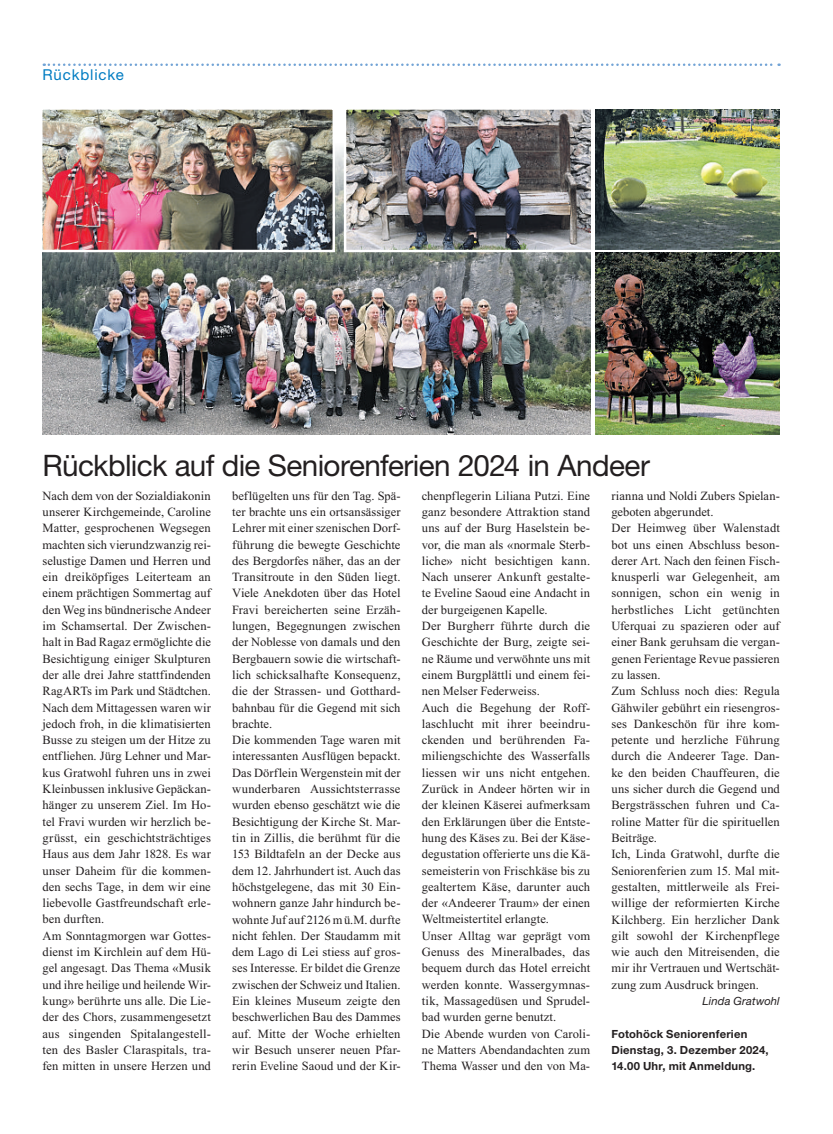
<style>
.page{position:relative;width:833px;height:1134px;background:#fff}
.page>*{position:absolute;margin:0;border:0;box-sizing:border-box;transform-origin:0 0}
.t1{font:29.62px "Helvetica Neue LT Pro";letter-spacing:-.02em;color:#231f20}
.t2{font:15px "Helvetica Neue LT Pro";letter-spacing:.055em;color:#007cc2}
.t3{font:12.5px/16.2px "Times New Roman";letter-spacing:.01em;color:#231f20}
.t4{font:700 11.25px/16.2px "Helvetica Neue LT Pro";letter-spacing:.02em;color:#231f20}
.t5{font:italic 11.25px "Helvetica Neue LT Pro";letter-spacing:.01em;color:#231f20}
</style>
<div class="page">
<svg style="left:44px;top:63px;width:735px;height:3px"></svg>
<img style="left:42px;top:147px;width:548px;height:287px">
<img style="left:43px;top:110px;width:289px;height:139px">
<div style="left:40px;top:107px;width:295px;height:145px;border:2px solid #fff"></div>
<img style="left:596px;top:253px;width:184px;height:181px">
<img style="left:347px;top:110px;width:243px;height:139px">
<div style="left:344px;top:107px;width:250px;height:145px;border:2px solid #fff"></div>
<img style="left:596px;top:110px;width:184px;height:140px">
<p class="t2" style="left:43px;top:69px;width:83px">Rückblicke</p>
<h1 class="t1" style="left:43px;top:455px;width:609px">Rückblick auf die Seniorenferien 2024 in Andeer</h1>
<p class="t3" style="left:43px;top:489px;width:170px">Nach dem von der Sozialdiakonin unserer Kirchgemeinde, Caroline<br>Matter, gesprochenen Wegsegen machten sich vierundzwanzig rei&shy;selustige Damen und Herren und ein dreiköpfiges Leiterteam an einem prächtigen Sommertag auf den Weg ins bündnerische Andeer im Schamsertal. Der Zwischen&shy;halt in Bad Ragaz ermöglichte die<br>Besichtigung einiger Skulpturen der alle drei Jahre stattfindenden<br>RagARTs im Park und Städtchen.<br>Nach dem Mittagessen waren wir jedoch froh, in die klimatisierten<br>Busse zu steigen um der Hitze zu entfliehen. Jürg Lehner und Mar&shy;kus Gratwohl fuhren uns in zwei<br>Kleinbussen inklusive Gepäckan&shy;hänger zu unserem Ziel. Im Ho&shy;tel Fravi wurden wir herzlich be&shy;grüsst, ein geschichtsträchtiges<br>Haus aus dem Jahr 1828. Es war unser Daheim für die kommen&shy;den sechs Tage, in dem wir eine liebevolle Gastfreundschaft erle&shy;ben durften.<br>Am Sonntagmorgen war Gottes&shy;dienst im Kirchlein auf dem Hü&shy;gel angesagt. Das Thema «Musik und ihre heilige und heilende Wir&shy;kung» berührte uns alle. Die Lie&shy;der des Chors, zusammengesetzt aus singenden Spitalangestell&shy;ten des Basler Claraspitals, tra&shy;fen mitten in unsere Herzen und</p>
<p class="t3" style="left:232px;top:489px;width:170px">beflügelten uns für den Tag. Spä&shy;ter brachte uns ein ortsansässiger<br>Lehrer mit einer szenischen Dorf&shy;führung die bewegte Geschichte des Bergdorfes näher, das an der<br>Transitroute in den Süden liegt.<br>Viele Anekdoten über das Hotel<br>Fravi bereicherten seine Erzäh&shy;lungen, Begegnungen zwischen der Noblesse von damals und den<br>Bergbauern sowie die wirtschaft&shy;lich schicksalhafte Konsequenz, die der Strassen- und Gotthard&shy;bahnbau für die Gegend mit sich brachte.<br>Die kommenden Tage waren mit interessanten Ausflügen bepackt.<br>Das Dörflein Wergenstein mit der wunderbaren Aussichtsterrasse wurden ebenso geschätzt wie die<br>Besichtigung der Kirche St. Mar&shy;tin in Zillis, die berühmt für die<br>153 Bildtafeln an der Decke aus dem 12. Jahrhundert ist. Auch das höchstgelegene, das mit 30 Ein&shy;wohnern ganze Jahr hindurch be&shy;wohnte Juf auf 2126 mü.M. durfte nicht fehlen. Der Staudamm mit dem Lago di Lei stiess auf gros&shy;ses Interesse. Er bildet die Grenze zwischen der Schweiz und Italien.<br>Ein kleines Museum zeigte den beschwerlichen Bau des Dammes auf. Mitte der Woche erhielten wir Besuch unserer neuen Pfar&shy;rerin Eveline Saoud und der Kir-</p>
<p class="t3" style="left:422px;top:489px;width:170px">chenpflegerin Liliana Putzi. Eine ganz besondere Attraktion stand uns auf der Burg Haselstein be&shy;vor, die man als «normale Sterb&shy;liche» nicht besichtigen kann.<br>Nach unserer Ankunft gestalte&shy;te Eveline Saoud eine Andacht in der burgeigenen Kapelle.<br>Der Burgherr führte durch die<br>Geschichte der Burg, zeigte sei&shy;ne Räume und verwöhnte uns mit einem Burgplättli und einem fei&shy;nen Melser Federweiss.<br>Auch die Begehung der Roff&shy;laschlucht mit ihrer beeindru&shy;ckenden und berührenden Fa&shy;miliengschichte des Wasserfalls liessen wir uns nicht entgehen.<br>Zurück in Andeer hörten wir in der kleinen Käserei aufmerksam den Erklärungen über die Entste&shy;hung des Käses zu. Bei der Käse&shy;degustation offerierte uns die Kä&shy;semeisterin von Frischkäse bis zu gealtertem Käse, darunter auch der «Andeerer Traum» der einen<br>Weltmeistertitel erlangte.<br>Unser Alltag war geprägt vom<br>Genuss des Mineralbades, das bequem durch das Hotel erreicht werden konnte. Wassergymnas&shy;tik, Massagedüsen und Sprudel&shy;bad wurden gerne benutzt.<br>Die Abende wurden von Caroli&shy;ne Matters Abendandachten zum<br>Thema Wasser und den von Ma-</p>
<p class="t3" style="left:611px;top:489px;width:170px">rianna und Noldi Zubers Spielan&shy;geboten abgerundet.<br>Der Heimweg über Walenstadt bot uns einen Abschluss beson&shy;derer Art. Nach den feinen Fisch&shy;knusperli war Gelegenheit, am sonnigen, schon ein wenig in herbstliches Licht getünchten<br>Uferquai zu spazieren oder auf einer Bank geruhsam die vergan&shy;genen Ferientage Revue passieren zu lassen.<br>Zum Schluss noch dies: Regula<br>Gähwiler gebührt ein riesengros&shy;ses Dankeschön für ihre kom&shy;petente und herzliche Führung durch die Andeerer Tage. Dan&shy;ke den beiden Chauffeuren, die uns sicher durch die Gegend und<br>Bergsträsschen fuhren und Ca&shy;roline Matter für die spirituellen<br>Beiträge.<br>Ich, Linda Gratwohl, durfte die<br>Seniorenferien zum 15. Mal mit&shy;gestalten, mittlerweile als Frei&shy;willige der reformierten Kirche<br>Kilchberg. Ein herzlicher Dank gilt sowohl der Kirchenpflege wie auch den Mitreisenden, die mir ihr Vertrauen und Wertschät&shy;zung zum Ausdruck bringen.</p>
<p class="t5" style="left:702px;top:997px;width:79px">Linda Gratwohl</p>
<p class="t4" style="left:611px;top:1026px;width:159px">Fotohöck Seniorenferien<br>Dienstag, 3. Dezember 2024,<br>14.00 Uhr, mit Anmeldung.</p>
</div>
